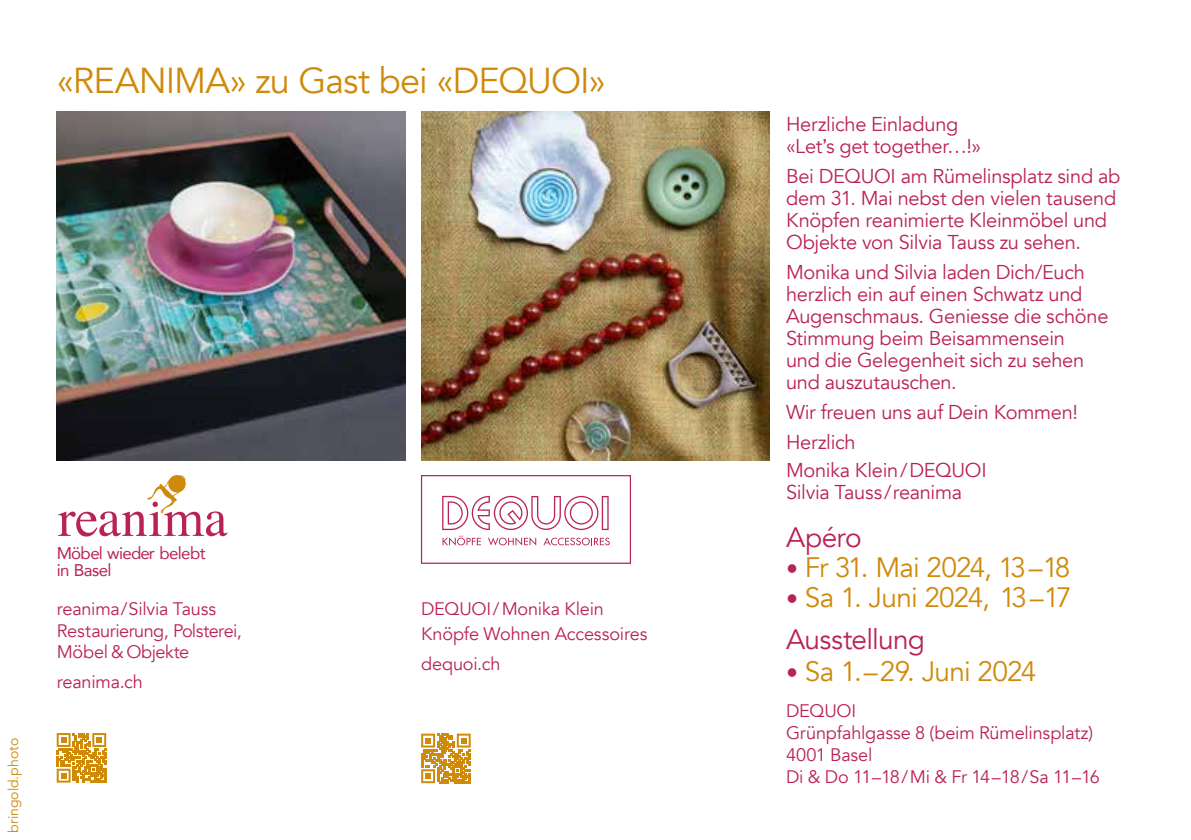
<style>
.page{position:relative;width:1191px;height:840px;background:#fff}
.page>*{position:absolute;margin:0;border:0;box-sizing:border-box;transform-origin:0 0}
.t1{font:36px "Avenir";letter-spacing:-.025em;color:#cf8a0a}
.t2{font:28px/42px "Avenir";letter-spacing:-.03em;color:#cf8a0a}
.t3{font:28px "Avenir";letter-spacing:-.02em;color:#b92354}
.t4{font:20px/22px "Avenir";letter-spacing:-.015em;color:#b92354}
.t5{font:18px/22px "Avenir";letter-spacing:-.01em;color:#b92354}
.t6{font:16.8px/16.8px "Avenir";letter-spacing:-.04em;color:#b92354}
.t7{font:14px "Avenir";color:#cf8a0a}
.s1{font-family:"Tondo"}
.s2{font-size:24px;color:#b92354}
.s3{color:#b92354}
</style>
<div class="page">
<img style="left:421px;top:111px;width:349px;height:349px">
<img style="left:57px;top:111px;width:348px;height:349px">
<svg style="left:57px;top:733px;width:49px;height:49px"></svg>
<svg style="left:58px;top:475px;width:169px;height:61px"></svg>
<svg style="left:421px;top:475px;width:210px;height:88px"></svg>
<svg style="left:421px;top:733px;width:50px;height:49px"></svg>
<h1 class="t1" style="left:57px;top:59px;width:551px">«REANIMA» zu Gast bei «DEQUOI»</h1>
<p class="t7" style="left:5px;top:832px;width:96px;rotate:-90deg">bringold.photo</p>
<p class="t6" style="left:57px;top:544px;width:150px">Möbel wieder belebt in Basel</p>
<p class="t5" style="left:57px;top:598px;width:187px">reanima/Silvia Tauss<br>Restaurierung, Polsterei,<br>Möbel &amp; Objekte</p>
<p class="t5" style="left:57px;top:671px;width:88px">reanima.ch</p>
<p class="t5" style="left:421px;top:596px;width:228px;line-height:25.2px">DEQUOI/Monika Klein<br>Knöpfe Wohnen Accessoires</p>
<p class="t5" style="left:421px;top:653px;width:81px">dequoi.ch</p>
<p class="t4" style="left:786px;top:113px;width:197px">Herzliche Einladung «Let<span class="s1">’</span>s get together…!»</p>
<p class="t4" style="left:786px;top:165px;width:336px">Bei DEQUOI am Rümelinsplatz sind ab dem 31. Mai nebst den vielen tausend Knöpfen reanimierte Kleinmöbel und Objekte von Silvia Tauss zu sehen.</p>
<p class="t4" style="left:786px;top:261px;width:324px">Monika und Silvia laden Dich/Euch herzlich ein auf einen Schwatz und<br>Augenschmaus. Geniesse die schöne<br>Stimmung beim Beisammensein<br>und die Gelegenheit sich zu sehen und auszutauschen.</p>
<p class="t4" style="left:786px;top:397px;width:293px;line-height:30px">Wir freuen uns auf Dein Kommen!<br>Herzlich</p>
<p class="t4" style="left:786px;top:459px;width:202px">Monika Klein/DEQUOI<br>Silvia Tauss/reanima</p>
<h2 class="t3" style="left:786px;top:520px;width:77px">Apéro</h2>
<h2 class="t2" style="left:786px;top:546px;width:286px"><span class="s2">•</span> Fr 31. Mai 2024, 13–18</h2>
<h2 class="t2" style="left:786px;top:576px;width:287px"><span class="s2">•</span> Sa 1. Juni 2024, 13–17<br><span class="s3">Ausstellung</span></h2>
<h2 class="t2" style="left:786px;top:650px;width:252px"><span class="s2">•</span> Sa 1.–29. Juni 2024</h2>
<p class="t5" style="left:786px;top:700px;width:315px">DEQUOI<br>Grünpfahlgasse 8 (beim Rümelinsplatz)<br>4001 Basel<br>Di &amp; Do 11–18/Mi &amp; Fr 14–18/Sa 11–16</p>
</div>
